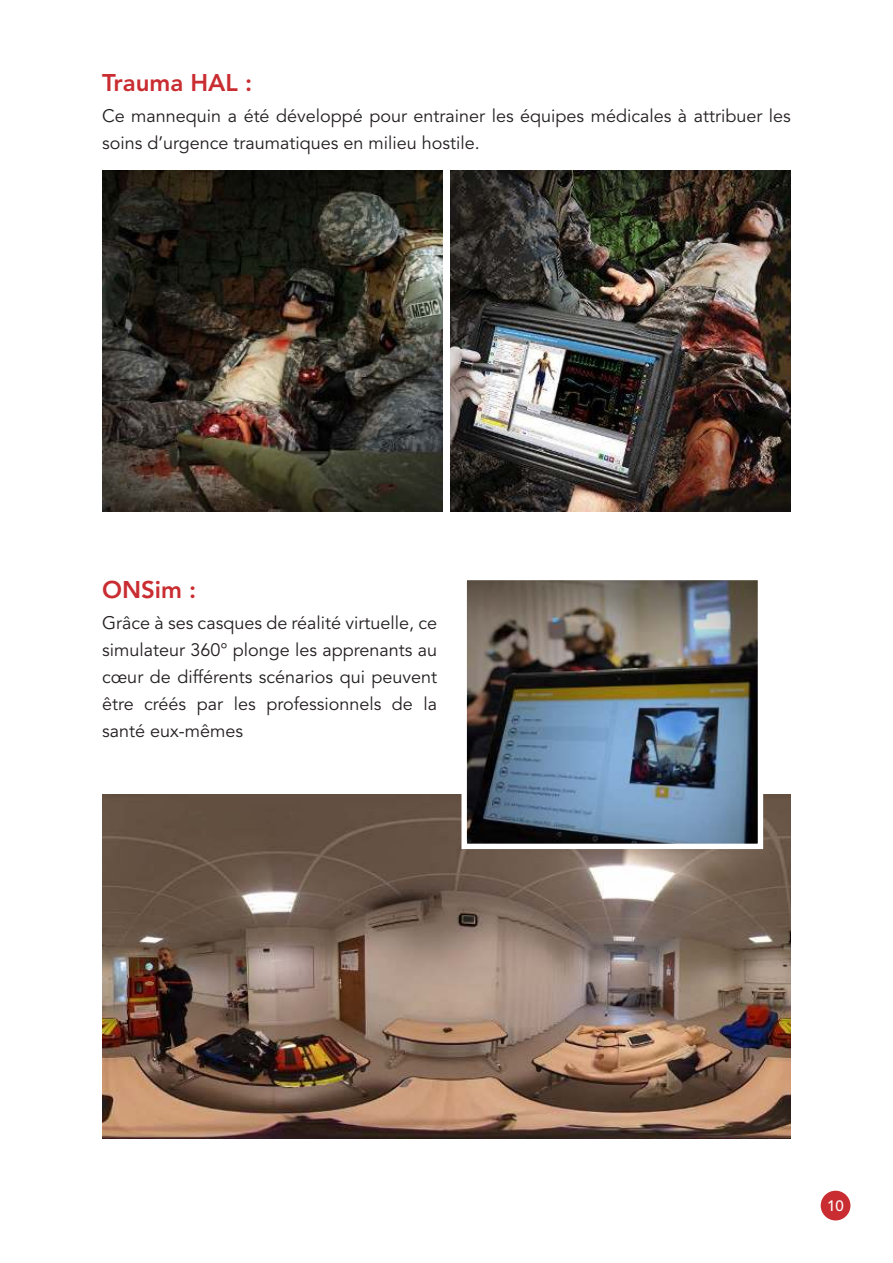
<style>
.page{position:relative;width:893px;height:1263px;background:#fff}
.page>*{position:absolute;margin:0;border:0;box-sizing:border-box;transform-origin:0 0}
.t1{font:800 24px "Avenir LT Std";color:#c92d31}
.t2{font:18px/27px "Avenir LT Std";color:#231f20}
.t3{font:500 15px "Avenir LT Std";color:#fff}
</style>
<div class="page">
<div style="left:821px;top:1191px;width:29px;height:29px;background:#c92d31;border-radius:50%"></div>
<img style="left:102px;top:171px;width:340px;height:340px">
<img style="left:102px;top:794px;width:689px;height:345px">
<img style="left:451px;top:171px;width:340px;height:340px">
<img style="left:459px;top:580px;width:307px;height:272px">
<h1 class="t1" style="left:102px;top:73px;width:152px">Trauma HAL :</h1>
<p class="t2" style="left:102px;top:105px;width:690px">Ce mannequin a été développé pour entrainer les équipes médicales à attribuer les soins d’urgence traumatiques en milieu hostile.</p>
<h1 class="t1" style="left:102px;top:579px;width:96px">ONSim :</h1>
<p class="t2" style="left:102px;top:611px;width:337px;text-align:justify">Grâce à ses casques de réalité virtuelle, ce simulateur 360° plonge les apprenants au cœur de différents scénarios qui peuvent être créés par les professionnels de la santé eux-mêmes</p>
<p class="t3" style="left:827px;top:1197px;width:18px">10</p>
</div>
